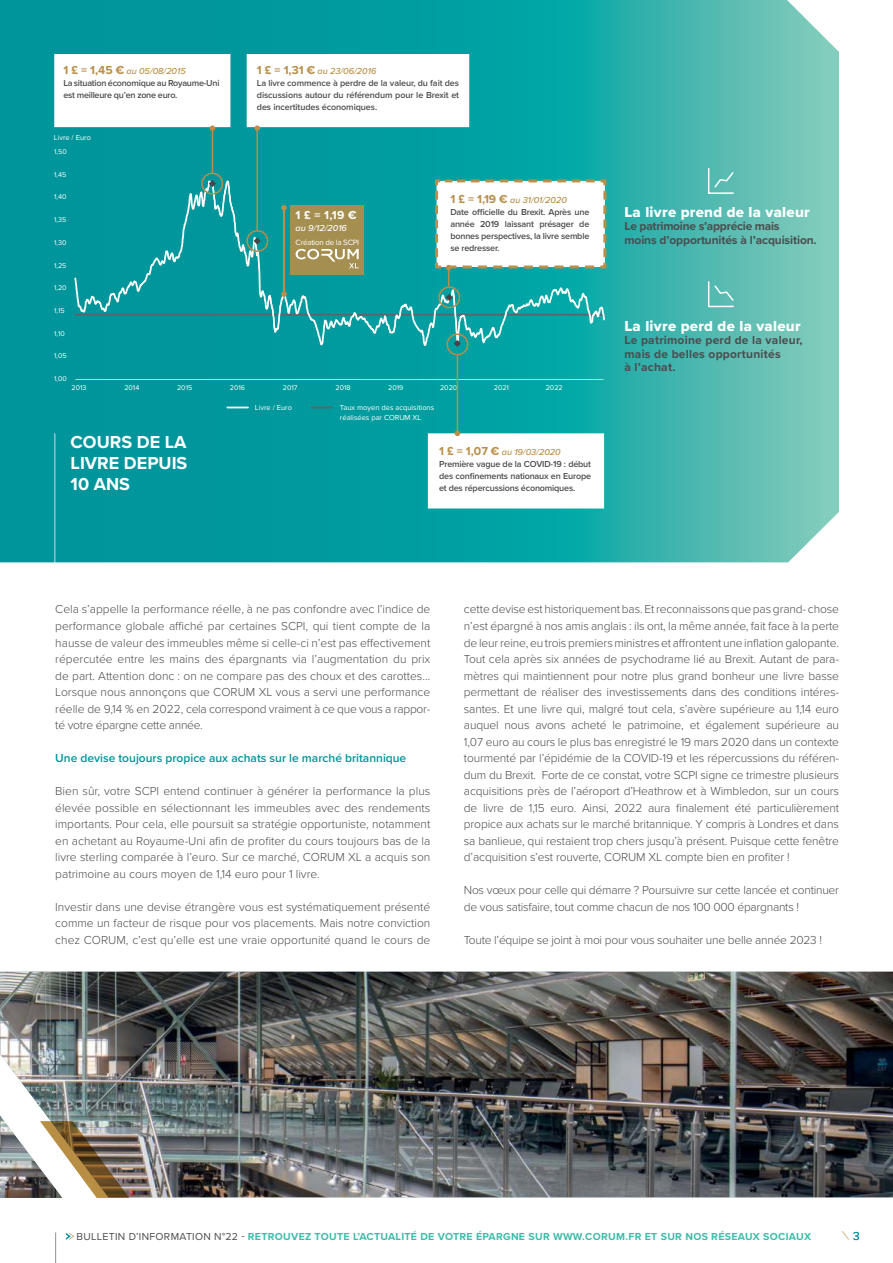
<style>
.page{position:relative;width:893px;height:1263px;background:#fff}
.page>*{position:absolute;margin:0;border:0;box-sizing:border-box;transform-origin:0 0}
.t1{font:700 18px/21px "Proxima Nova";color:#fff;text-align:justify}
.t2{font:15px "Proxima Nova Extrabld";letter-spacing:.02em;color:#fff}
.t3{font:300 12px/16.5px "Proxima Nova";letter-spacing:-.02em;color:#4c4c4e;text-align:justify}
.t4{font:700 12px/13.5px "Proxima Nova";letter-spacing:-.01em;color:#4c4c4e}
.t5{font:700 12px/13.5px "Proxima Nova";letter-spacing:.02em;color:#4c4c4e}
.t6{font:600 12px "Proxima Nova";color:#00959c}
.t7{font:700 12px "Proxima Nova";color:#fff}
.t8{font:12px "Proxima Nova";color:#00959c}
.t9{font:700 10.5px "Proxima Nova";letter-spacing:.03em;color:#3dbdab}
.t10{font:600 9px/12px "Proxima Nova";letter-spacing:-.02em;color:#4c4c4e}
.t11{font:italic 500 9px "Proxima Nova";color:#fff}
.t12{font:7.95px "Proxima Nova";letter-spacing:-.025em;color:#fff}
.t13{font:7.5px/10.5px "Proxima Nova";color:#fff}
.t14{font:7.2px "Proxima Nova";color:#fff}
.s1{font-weight:700;font-size:12px;color:#b88e48}
.s2{font-weight:500;font-style:italic;color:#b88e44}
.s3{font-weight:400;color:#4c4c4e}
</style>
<div class="page">
<svg style="left:66px;top:1233px;width:8px;height:7px"></svg>
<hr style="left:55px;top:1233px;width:1px;height:30px;background:#221f1f">
<svg style="left:841px;top:1231px;width:8px;height:9px"></svg>
<img style="left:0;top:972px;width:893px;height:226px">
<img style="left:0;top:0;width:839px;height:563px">
<hr style="left:75px;top:379px;width:529px;height:1px;background:#cfd1d1">
<svg style="left:227px;top:407px;width:21px;height:1px"></svg>
<svg style="left:311px;top:407px;width:21px;height:1px"></svg>
<svg style="left:428px;top:431px;width:176px;height:77px"></svg>
<svg style="left:54px;top:54px;width:176px;height:77px"></svg>
<svg style="left:247px;top:54px;width:222px;height:77px"></svg>
<hr style="left:54px;top:434px;width:2px;height:158px;background:#fff">
<img style="left:40px;top:1121px;width:89px;height:77px">
<svg style="left:707px;top:280px;width:28px;height:28px"></svg>
<svg style="left:707px;top:167px;width:28px;height:28px"></svg>
<svg style="left:73px;top:179px;width:533px;height:171px"></svg>
<svg style="left:281px;top:205px;width:6px;height:92px"></svg>
<svg style="left:209px;top:180px;width:7px;height:7px"></svg>
<svg style="left:254px;top:237px;width:7px;height:7px"></svg>
<svg style="left:454px;top:340px;width:7px;height:7px"></svg>
<hr style="left:457px;top:355px;width:1px;height:78px;background:#b88e48">
<hr style="left:256px;top:128px;width:2px;height:102px;background:#b88e48">
<hr style="left:212px;top:128px;width:1px;height:45px;background:#b88e48">
<div style="left:201px;top:173px;width:22px;height:22px;border:2px solid #b88e48;border-radius:50%"></div>
<div style="left:246px;top:230px;width:22px;height:22px;border:2px solid #b88e48;border-radius:50%"></div>
<div style="left:446px;top:333px;width:22px;height:22px;border:2px solid #b88e48;border-radius:50%"></div>
<div style="left:438px;top:286px;width:22px;height:22px;border:2px solid #b88e48;border-radius:50%"></div>
<svg style="left:446px;top:294px;width:7px;height:7px"></svg>
<svg style="left:434px;top:178px;width:174px;height:108px"></svg>
<p class="t10" style="left:63px;top:65px;width:158px"><span class="s1">1 £ = 1,45 €</span> <span class="s2">au 05/08/2015<br></span>La situation économique au Royaume-Uni est meilleure qu’en zone euro.</p>
<p class="t10" style="left:257px;top:65px;width:204px"><span class="s1">1 £ = 1,31 €</span> <span class="s2">au 23/06/2016<br></span>La livre commence à perdre de la valeur, du fait des discussions autour du référendum pour le Brexit et des incertitudes économiques.</p>
<p class="t13" style="left:54px;top:132px;width:39px">Livre / Euro</p>
<p class="t14" style="left:54px;top:148px;width:14px">1,50</p>
<p class="t14" style="left:54px;top:170px;width:14px">1,45</p>
<p class="t14" style="left:54px;top:193px;width:14px">1,40</p>
<p class="t14" style="left:54px;top:216px;width:14px">1,35</p>
<p class="t14" style="left:54px;top:239px;width:14px">1,30</p>
<p class="t14" style="left:54px;top:261px;width:14px">1,25</p>
<p class="t14" style="left:54px;top:284px;width:14px">1,20</p>
<p class="t14" style="left:54px;top:307px;width:12px">1,15</p>
<p class="t14" style="left:54px;top:329px;width:12px">1,10</p>
<p class="t14" style="left:54px;top:352px;width:14px">1,05</p>
<p class="t14" style="left:54px;top:375px;width:14px">1,00</p>
<p class="t7" style="left:296px;top:209px;width:63px">1 £ = 1,19 €</p>
<p class="t11" style="left:296px;top:225px;width:53px">au 9/12/2016</p>
<p class="t12" style="left:296px;top:238px;width:65px">Création de la SCPI</p>
<p class="t10" style="left:450px;top:194px;width:140px"><span class="s1">1 £ = 1,19 €</span> <span class="s2">au 31/01/2020<br></span>Date officielle du Brexit. Après une année 2019 laissant présager de bonnes perspectives, la livre semble se redresser.</p>
<p class="t14" style="left:72px;top:384px;width:16px">2013</p>
<p class="t14" style="left:124px;top:384px;width:16px">2014</p>
<p class="t14" style="left:177px;top:384px;width:17px">2015</p>
<p class="t14" style="left:230px;top:384px;width:17px">2016</p>
<p class="t14" style="left:283px;top:384px;width:16px">2017</p>
<p class="t14" style="left:335px;top:384px;width:17px">2018</p>
<p class="t14" style="left:388px;top:384px;width:17px">2019</p>
<p class="t14" style="left:440px;top:384px;width:19px">2020</p>
<p class="t14" style="left:494px;top:384px;width:17px">2021</p>
<p class="t14" style="left:546px;top:384px;width:18px">2022</p>
<h1 class="t1" style="left:71px;top:431px;width:118px">COURS DE LA LIVRE DEPUIS 10 ANS</h1>
<p class="t13" style="left:255px;top:402px;width:39px">Livre / Euro</p>
<p class="t13" style="left:340px;top:402px;width:96px">Taux moyen des acquisitions réalisées par CORUM XL</p>
<p class="t10" style="left:439px;top:446px;width:153px"><span class="s1">1 £ = 1,07 €</span> <span class="s2">au 19/03/2020<br></span>Première vague de la COVID-19 : début des confinements nationaux en Europe et des répercussions économiques.</p>
<p class="t2" style="left:624px;top:206px;width:187px">La livre prend de la valeur</p>
<p class="t4" style="left:624px;top:220px;width:194px">Le patrimoine s’apprécie mais<br>moins d’opportunités à l’acquisition.</p>
<p class="t2" style="left:624px;top:320px;width:178px">La livre perd de la valeur</p>
<p class="t5" style="left:624px;top:334px;width:180px">Le patrimoine perd de la valeur, mais de belles opportunités<br>à l’achat.</p>
<p class="t3" style="left:55px;top:601px;width:377px">Cela s’appelle la performance réelle, à ne pas confondre avec l’indice de performance globale affiché par certaines SCPI, qui tient compte de la hausse de valeur des immeubles même si celle-ci n’est pas effectivement répercutée entre les mains des épargnants via l’augmentation du prix de part. Attention donc : on ne compare pas des choux et des carottes… Lorsque nous annonçons que CORUM XL vous a servi une performance réelle de 9,14 % en 2022, cela correspond vraiment à ce que vous a rappor&shy;té votre épargne cette année.</p>
<p class="t6" style="left:55px;top:752px;width:353px">Une devise toujours propice aux achats sur le marché britannique</p>
<p class="t3" style="left:55px;top:783px;width:377px">Bien sûr, votre SCPI entend continuer à générer la performance la plus élevée possible en sélectionnant les immeubles avec des rendements importants. Pour cela, elle poursuit sa stratégie opportuniste, notamment en achetant au Royaume-Uni afin de profiter du cours toujours bas de la livre sterling comparée à l’euro. Sur ce marché, CORUM XL a acquis son patrimoine au cours moyen de 1,14 euro pour 1 livre.</p>
<p class="t3" style="left:55px;top:898px;width:377px">Investir dans une devise étrangère vous est systématiquement présenté comme un facteur de risque pour vos placements. Mais notre conviction chez CORUM, c’est qu’elle est une vraie opportunité quand le cours de</p>
<p class="t3" style="left:464px;top:601px;width:377px">cette devise est historiquement bas. Et reconnaissons que pas grand- chose n’est épargné à nos amis anglais : ils ont, la même année, fait face à la perte de leur reine, eu trois premiers ministres et affrontent une inflation galopante.<br>Tout cela après six années de psychodrame lié au Brexit. Autant de para&shy;mètres qui maintiennent pour notre plus grand bonheur une livre basse permettant de réaliser des investissements dans des conditions intéres&shy;santes. Et une livre qui, malgré tout cela, s’avère supérieure au 1,14 euro auquel nous avons acheté le patrimoine, et également supérieure au 1,07 euro au cours le plus bas enregistré le 19 mars 2020 dans un contexte tourmenté par l’épidémie de la COVID-19 et les répercussions du référen&shy;dum du Brexit. Forte de ce constat, votre SCPI signe ce trimestre plusieurs acquisitions près de l’aéroport d’Heathrow et à Wimbledon, sur un cours de livre de 1,15 euro. Ainsi, 2022 aura finalement été particulièrement propice aux achats sur le marché britannique. Y compris à Londres et dans sa banlieue, qui restaient trop chers jusqu’à présent. Puisque cette fenêtre d’acquisition s’est rouverte, CORUM XL compte bien en profiter !</p>
<p class="t3" style="left:464px;top:882px;width:377px">Nos vœux pour celle qui démarre ? Poursuivre sur cette lancée et continuer de vous satisfaire, tout comme chacun de nos 100 000 épargnants !</p>
<p class="t3" style="left:464px;top:931px;width:360px">Toute l’équipe se joint à moi pour vous souhaiter une belle année 2023 !</p>
<p class="t9" style="left:77px;top:1231px;width:736px"><span class="s3">BULLETIN D’INFORMATION N°22 -</span> RETROUVEZ TOUTE L’ACTUALITÉ DE VOTRE ÉPARGNE SUR WWW.CORUM.FR ET SUR NOS RÉSEAUX SOCIAUX</p>
<p class="t8" style="left:853px;top:1229px;width:8px">3</p>
</div>
